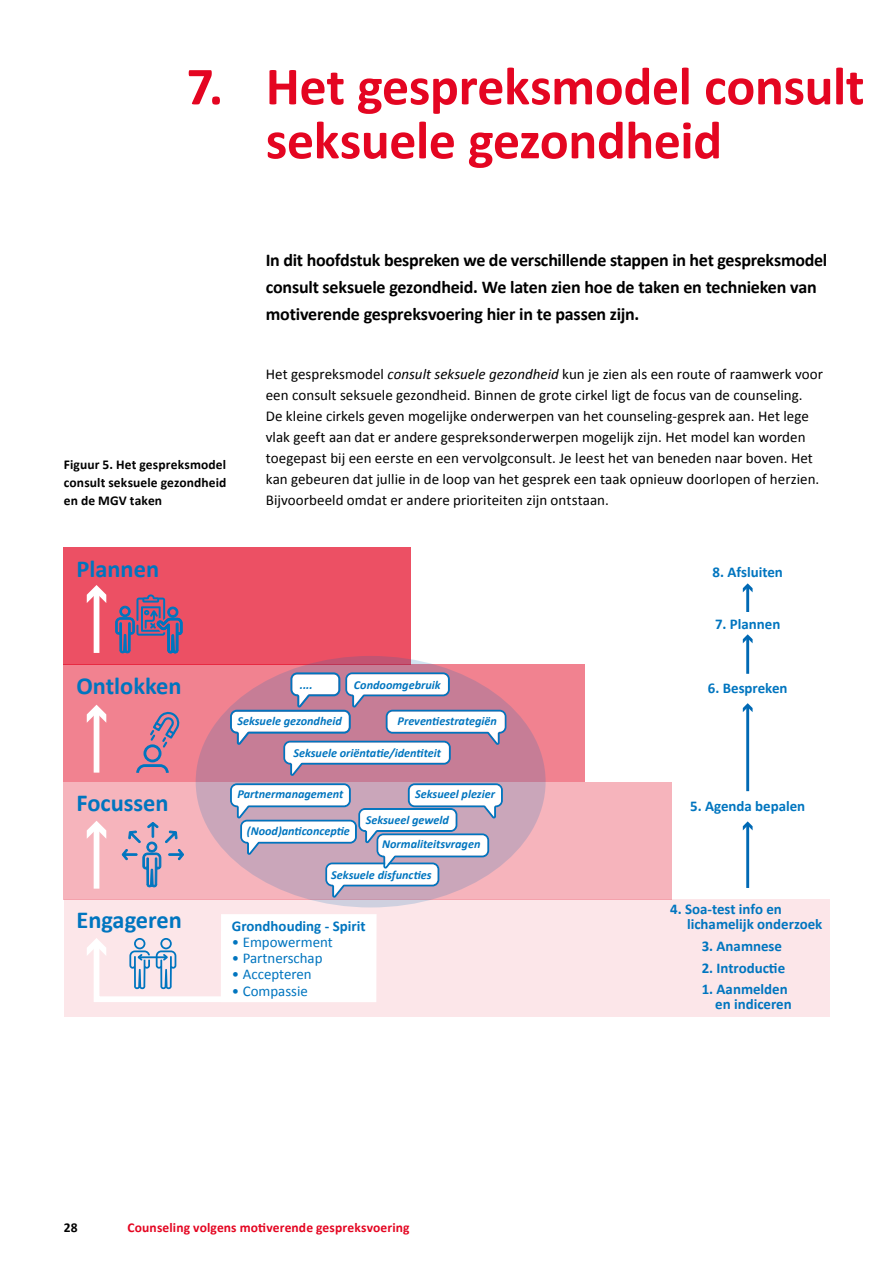
<style>
.page{position:relative;width:893px;height:1263px;background:#fff}
.page>*{position:absolute;margin:0;border:0;box-sizing:border-box;transform-origin:0 0}
.t1{font:700 54px/54px "Calibri";letter-spacing:-.01em;color:#e40521}
.t2{font:700 24.45px "Calibri";color:#0075bf}
.t3{font:700 18px/27px "Calibri";letter-spacing:-.015em;color:#000}
.t4{font:15px/21px "Calibri";letter-spacing:.005em;color:#000}
.t5{font:700 14.85px/14.9px "Calibri";color:#0075bf}
.t6{font:14.85px "Calibri";color:#0075bf}
.t7{font:700 13.5px/18px "Calibri";letter-spacing:.01em;color:#000;text-align:justify}
.t8{font:700 13.5px "Calibri";letter-spacing:.01em;color:#e40521}
.t9{font:italic 700 12.15px "Calibri";color:#0075bf}
.s1{font-style:italic}
</style>
<div class="page">
<div style="left:64px;top:782px;width:608px;height:117px;background:#f6b4bc"></div>
<div style="left:64px;top:899px;width:765px;height:117px;background:#fce6e9"></div>
<div style="left:64px;top:664px;width:521px;height:118px;background:#f18290"></div>
<div style="left:64px;top:547px;width:347px;height:117px;background:#ec5064"></div>
<hr style="left:746px;top:706px;width:3px;height:85px;background:#0069b4">
<svg style="left:743px;top:703px;width:10px;height:9px"></svg>
<hr style="left:746px;top:825px;width:3px;height:63px;background:#0069b4">
<svg style="left:743px;top:821px;width:10px;height:9px"></svg>
<hr style="left:746px;top:638px;width:3px;height:36px;background:#0069b4">
<svg style="left:743px;top:634px;width:10px;height:9px"></svg>
<hr style="left:746px;top:587px;width:3px;height:25px;background:#0069b4">
<svg style="left:743px;top:583px;width:10px;height:9px"></svg>
<div style="left:94px;top:592px;width:5px;height:61px;background:#fff"></div>
<svg style="left:87px;top:585px;width:19px;height:18px"></svg>
<div style="left:94px;top:711px;width:5px;height:62px;background:#fff"></div>
<svg style="left:87px;top:705px;width:19px;height:18px"></svg>
<svg style="left:196px;top:656px;width:350px;height:251px;background:#c7859d"></svg>
<svg style="left:230px;top:672px;width:276px;height:104px;background:#cdaec1"></svg>
<svg style="left:87px;top:783px;width:416px;height:219px"></svg>
<svg style="left:136px;top:711px;width:44px;height:62px"></svg>
<svg style="left:115px;top:594px;width:68px;height:59px"></svg>
<h1 class="t1" style="left:187px;top:57px;width:38px">7.</h1>
<p class="t7" style="left:64px;top:455px;width:164px">Figuur 5. Het gespreksmodel consult seksuele gezondheid en de MGV taken</p>
<h1 class="t1" style="left:266px;top:57px;width:600px">Het gespreksmodel consult seksuele gezondheid</h1>
<p class="t3" style="left:266px;top:246px;width:563px">In dit hoofdstuk bespreken we de verschillende stappen in het gespreksmodel consult seksuele gezondheid. We laten zien hoe de taken en technieken van motiverende gespreksvoering hier in te passen zijn.</p>
<p class="t4" style="left:266px;top:363px;width:559px">Het gespreksmodel <span class="s1">consult seksuele gezondheid</span> kun je zien als een route of raamwerk voor een consult seksuele gezondheid. Binnen de grote cirkel ligt de focus van de counseling.<br>De kleine cirkels geven mogelijke onderwerpen van het counseling-gesprek aan. Het lege vlak geeft aan dat er andere gespreksonderwerpen mogelijk zijn. Het model kan worden toegepast bij een eerste en een vervolgconsult. Je leest het van beneden naar boven. Het kan gebeuren dat jullie in de loop van het gesprek een taak opnieuw doorlopen of herzien.<br>Bijvoorbeeld omdat er andere prioriteiten zijn ontstaan.</p>
<h2 class="t2" style="left:76px;top:552px;width:84px">Plannen</h2>
<p class="t5" style="left:713px;top:564px;width:72px">8. Afsluiten</p>
<h2 class="t2" style="left:76px;top:669px;width:107px">Ontlokken</h2>
<h2 class="t2" style="left:76px;top:786px;width:94px">Focussen</h2>
<h2 class="t2" style="left:76px;top:902px;width:107px">Engageren</h2>
<p class="t9" style="left:354px;top:676px;width:88px">Condoomgebruik</p>
<p class="t9" style="left:398px;top:712px;width:101px">Preventiestrategiën</p>
<p class="t9" style="left:293px;top:744px;width:149px">Seksuele oriëntatie/identiteit</p>
<p class="t9" style="left:237px;top:785px;width:107px">Partnermanagement</p>
<p class="t9" style="left:366px;top:811px;width:85px">Seksueel geweld</p>
<p class="t9" style="left:247px;top:822px;width:105px">(Nood)anticonceptie</p>
<p class="t9" style="left:300px;top:676px;width:15px">....</p>
<p class="t9" style="left:237px;top:712px;width:106px">Seksuele gezondheid</p>
<p class="t9" style="left:415px;top:785px;width:81px">Seksueel plezier</p>
<p class="t9" style="left:382px;top:836px;width:100px">Normaliteitsvragen</p>
<p class="t9" style="left:331px;top:866px;width:102px">Seksuele disfuncties</p>
<p class="t5" style="left:232px;top:918px;width:135px">Grondhouding - Spirit</p>
<p class="t6" style="left:232px;top:932px;width:102px">• Empowerment</p>
<p class="t6" style="left:232px;top:948px;width:92px">• Partnerschap</p>
<p class="t6" style="left:232px;top:964px;width:81px">• Accepteren</p>
<p class="t6" style="left:232px;top:980px;width:77px">• Compassie</p>
<p class="t7" style="left:64px;top:1218px;width:15px">28</p>
<p class="t8" style="left:128px;top:1218px;width:284px">Counseling volgens motiverende gespreksvoering</p>
<p class="t5" style="left:715px;top:616px;width:67px">7. Plannen</p>
<p class="t5" style="left:708px;top:680px;width:81px">6. Bespreken</p>
<p class="t5" style="left:690px;top:798px;width:117px">5. Agenda bepalen</p>
<p class="t5" style="left:687px;top:901px;width:137px;text-indent:-17px">4. Soa-test info en lichamelijk onderzoek</p>
<p class="t5" style="left:702px;top:960px;width:85px">2. Introductie</p>
<p class="t5" style="left:702px;top:981px;width:92px;text-align:right">1. Aanmelden en indiceren</p>
<p class="t5" style="left:702px;top:938px;width:82px">3. Anamnese</p>
</div>
